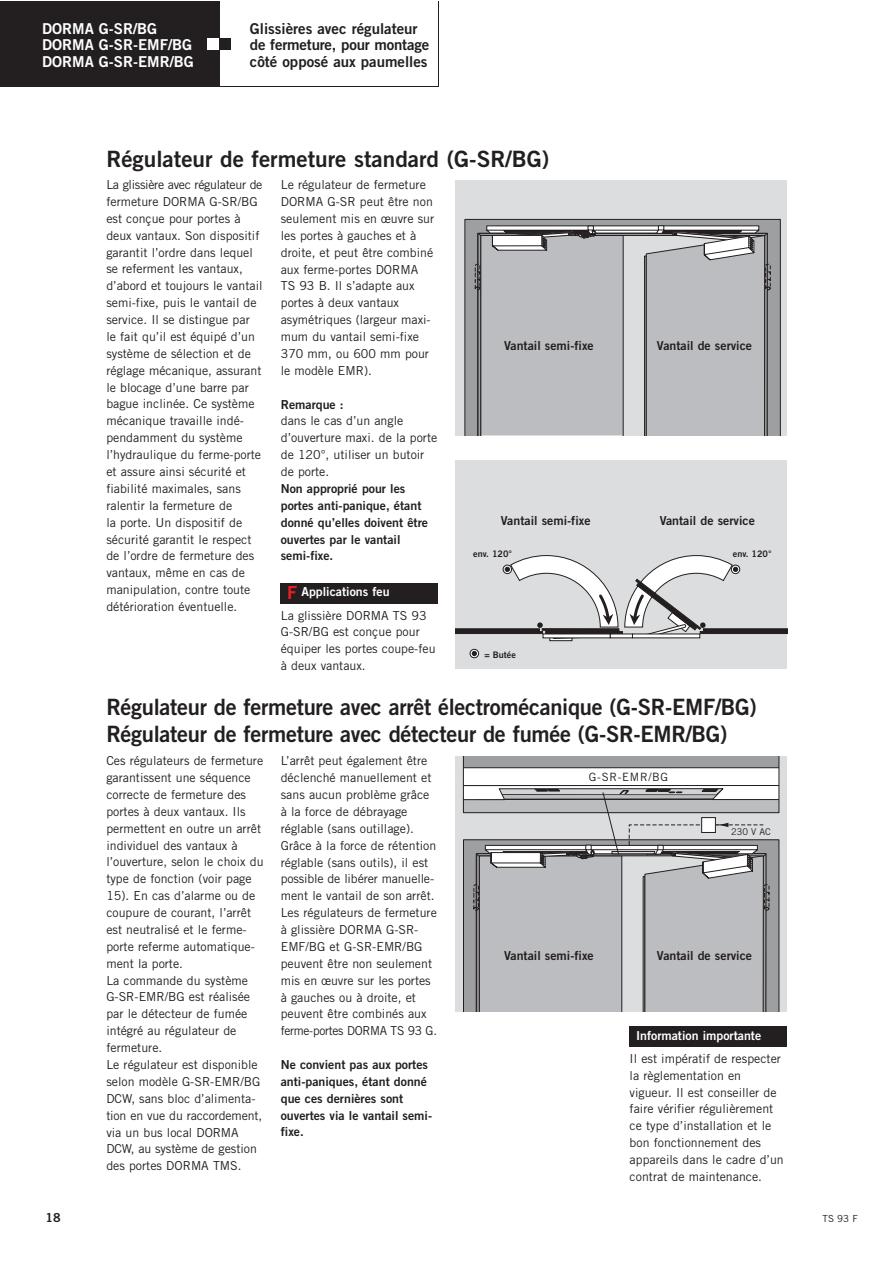
<style>
.page{position:relative;width:893px;height:1263px;background:#fff}
.page>*{position:absolute;margin:0;border:0;box-sizing:border-box;transform-origin:0 0}
.t1{font:22.5px/27px "Trade Gothic Bold Two";letter-spacing:-.01em;color:#231f20}
.t2{font:15px/16.5px "Trade Gothic Bold Two";color:#231f20}
.t3{font:15px/16.5px "Trade Gothic Bold Two";color:#fff}
.t4{font:12.3px/17px "Trade Gothic";color:#231f20}
.t5{font:12.3px/17px "Trade Gothic Bold Two";color:#231f20}
.t6{font:12.3px "Trade Gothic Bold Two";color:#fff}
.t7{font:11.4px "Trade Gothic";letter-spacing:.06em;color:#231f20}
.t8{font:9.75px "Trade Gothic";color:#231f20}
.t9{font:9.3px "Trade Gothic";color:#231f20}
.t10{font:9px "Trade Gothic Bold Two";color:#231f20}
.s1{font-size:18px;color:#ed1c24}
</style>
<div class="page">
<div style="left:0;top:2px;width:219px;height:85px;background:#231f20"></div>
<div style="left:219px;top:38px;width:12px;height:12px;background:#231f20"></div>
<div style="left:207px;top:38px;width:12px;height:12px;background:#fff"></div>
<div style="left:455px;top:180px;width:332px;height:255px;background:#dcddde"></div>
<svg style="left:464px;top:219px;width:317px;height:216px;background:#8f9092"></svg>
<svg style="left:474px;top:225px;width:297px;height:210px;background:#b6b7ba"></svg>
<div style="left:281px;top:583px;width:157px;height:20px;background:#231f20"></div>
<div style="left:455px;top:756px;width:332px;height:255px;background:#dcddde"></div>
<svg style="left:463px;top:756px;width:316px;height:255px"></svg>
<div style="left:455px;top:461px;width:332px;height:208px;background:#dcddde"></div>
<div style="left:469px;top:649px;width:10px;height:9px;border:1px solid #231f20;border-radius:50%"></div>
<svg style="left:472px;top:651px;width:5px;height:5px"></svg>
<div style="left:549px;top:633px;width:23px;height:8px;border:1px solid #231f20"></div>
<svg style="left:455px;top:555px;width:332px;height:84px"></svg>
<div style="left:629px;top:1026px;width:158px;height:20px;background:#231f20"></div>
<p class="t3" style="left:42px;top:21px;width:153px">DORMA G-SR/BG<br>DORMA G-SR-EMF/BG<br>DORMA G-SR-EMR/BG</p>
<p class="t2" style="left:250px;top:21px;width:181px">Glissières avec régulateur de fermeture, pour montage côté opposé aux paumelles</p>
<h1 class="t1" style="left:106px;top:147px;width:444px">Régulateur de fermeture standard (G-SR/BG)</h1>
<p class="t4" style="left:106px;top:177px;width:158px">La glissière avec régulateur de fermeture DORMA G-SR/BG est conçue pour portes à deux vantaux. Son dispositif garantit l’ordre dans lequel se referment les vantaux, d’abord et toujours le vantail semi-fixe, puis le vantail de service. Il se distingue par<br>le fait qu’il est équipé d’un système de sélection et de réglage mécanique, assurant le blocage d’une barre par bague inclinée. Ce système mécanique travaille indé&shy;pendamment du système l’hydraulique du ferme-porte et assure ainsi sécurité et fiabilité maximales, sans ralentir la fermeture de<br>la porte. Un dispositif de sécurité garantit le respect de l’ordre de fermeture des vantaux, même en cas de manipulation, contre toute détérioration éventuelle.</p>
<p class="t4" style="left:281px;top:177px;width:155px">Le régulateur de fermeture<br>DORMA G-SR peut être non seulement mis en œuvre sur les portes à gauches et à droite, et peut être combiné aux ferme-portes DORMA<br>TS 93 B. Il s’adapte aux portes à deux vantaux asymétriques (largeur maxi&shy;mum du vantail semi-fixe<br>370 mm, ou 600 mm pour le modèle EMR).</p>
<p class="t5" style="left:281px;top:397px;width:64px">Remarque :</p>
<p class="t4" style="left:281px;top:414px;width:158px">dans le cas d’un angle d’ouverture maxi. de la porte de 120°, utiliser un butoir de porte.</p>
<p class="t5" style="left:281px;top:481px;width:149px">Non approprié pour les portes anti-panique, étant donné qu’elles doivent être ouvertes par le vantail semi-fixe.</p>
<p class="t6" style="left:287px;top:587px;width:104px"><span class="s1">F</span> Applications feu</p>
<p class="t4" style="left:281px;top:608px;width:156px">La glissière DORMA TS 93<br>G-SR/BG est conçue pour équiper les portes coupe-feu à deux vantaux.</p>
<p class="t5" style="left:504px;top:338px;width:91px">Vantail semi-fixe</p>
<p class="t5" style="left:657px;top:338px;width:97px">Vantail de service</p>
<p class="t5" style="left:501px;top:513px;width:91px">Vantail semi-fixe</p>
<p class="t5" style="left:659px;top:513px;width:97px">Vantail de service</p>
<p class="t10" style="left:473px;top:551px;width:40px">env. 120°</p>
<p class="t10" style="left:732px;top:551px;width:40px">env. 120°</p>
<p class="t10" style="left:484px;top:651px;width:33px">= Butée</p>
<h1 class="t1" style="left:106px;top:696px;width:651px">Régulateur de fermeture avec arrêt électromécanique (G-SR-EMF/BG)<br>Régulateur de fermeture avec détecteur de fumée (G-SR-EMR/BG)</h1>
<p class="t5" style="left:46px;top:1210px;width:17px">18</p>
<p class="t4" style="left:106px;top:753px;width:159px">Ces régulateurs de fermeture garantissent une séquence correcte de fermeture des portes à deux vantaux. Ils permettent en outre un arrêt individuel des vantaux à l’ouverture, selon le choix du type de fonction (voir page<br>15). En cas d’alarme ou de coupure de courant, l’arrêt est neutralisé et le ferme&shy;porte referme automatique&shy;ment la porte.<br>La commande du système<br>G-SR-EMR/BG est réalisée par le détecteur de fumée intégré au régulateur de fermeture.<br>Le régulateur est disponible selon modèle G-SR-EMR/BG<br>DCW, sans bloc d’alimenta&shy;tion en vue du raccordement, via un bus local DORMA<br>DCW, au système de gestion des portes DORMA TMS.</p>
<p class="t4" style="left:281px;top:754px;width:158px">L’arrêt peut également être déclenché manuellement et sans aucun problème grâce à la force de débrayage réglable (sans outillage).<br>Grâce à la force de rétention réglable (sans outils), il est possible de libérer manuelle&shy;ment le vantail de son arrêt.<br>Les régulateurs de fermeture à glissière DORMA G-SR-<br>EMF/BG et G-SR-EMR/BG peuvent être non seulement mis en œuvre sur les portes à gauches ou à droite, et peuvent être combinés aux ferme-portes DORMA TS 93 G.</p>
<p class="t5" style="left:281px;top:1057px;width:153px">Ne convient pas aux portes anti-paniques, étant donné que ces dernières sont ouvertes via le vantail semi&shy;fixe.</p>
<p class="t7" style="left:589px;top:772px;width:81px">G-SR-EMR/BG</p>
<p class="t9" style="left:731px;top:828px;width:41px">230 V AC</p>
<p class="t5" style="left:504px;top:948px;width:91px">Vantail semi-fixe</p>
<p class="t5" style="left:657px;top:948px;width:97px">Vantail de service</p>
<p class="t6" style="left:636px;top:1031px;width:127px">Information importante</p>
<p class="t4" style="left:629px;top:1051px;width:156px">Il est impératif de respecter la règlementation en vigueur. Il est conseiller de faire vérifier régulièrement ce type d’installation et le bon fonctionnement des appareils dans le cadre d’un contrat de maintenance.</p>
<p class="t8" style="left:822px;top:1215px;width:37px">TS 93 F</p>
</div>
